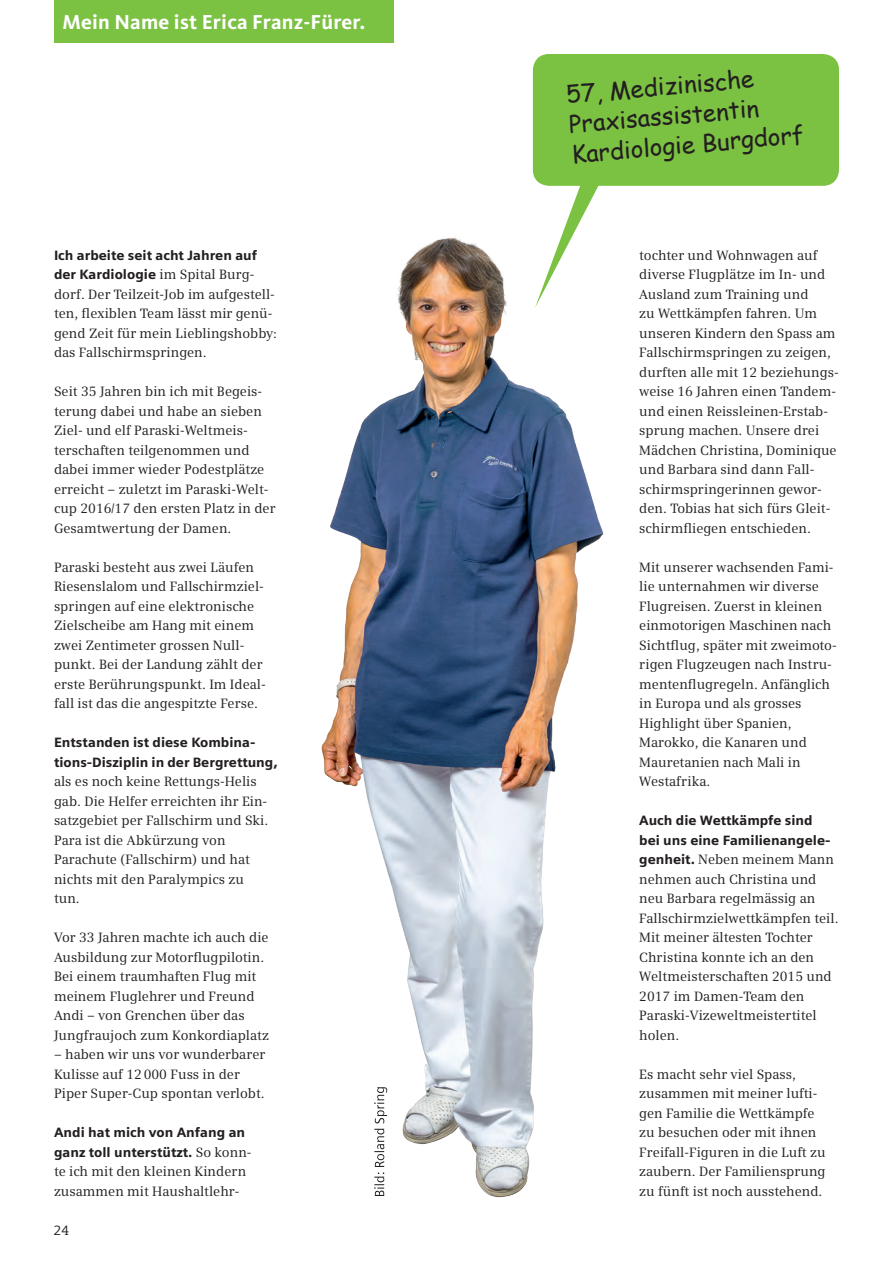
<style>
.page{position:relative;width:893px;height:1263px;background:#fff}
.page>*{position:absolute;margin:0;border:0;box-sizing:border-box;transform-origin:0 0}
.t1{font:24px "Comic Sans MS";color:#231f20}
._01_Untertitel_grün{font:700 21px "Kievit OT";letter-spacing:.01em;color:#fff}
.t2{font:13.5px/19.5px "Siemens Serif";color:#231f20}
.t3{font:13.5px "Siemens Slab";color:#231f20}
.s1{font-family:"Siemens Sans";font-weight:900}
</style>
<div class="page">
<div style="left:54px;top:0;width:339px;height:43px;background:#7bc142"></div>
<img style="left:321px;top:236px;width:283px;height:962px">
<div style="left:533px;top:54px;width:306px;height:132px;background:#7bc142;border-radius:16px"></div>
<svg style="left:535px;top:178px;width:75px;height:130px"></svg>
<svg style="left:374px;top:1087px;width:13px;height:109px"></svg>
<p class="_01_Untertitel_grün" style="left:63px;top:9px;width:305px">Mein Name ist Erica Franz-Fürer.</p>
<p class="t2" style="left:54px;top:246px;width:225px"><span class="s1">Ich arbeite seit acht Jahren auf der Kardiologie</span> im Spital Burg&shy;dorf. Der Teilzeit-Job im aufgestell&shy;ten, flexiblen Team lässt mir genü&shy;gend Zeit für mein Lieblingshobby: das Fallschirmspringen.</p>
<p class="t2" style="left:54px;top:382px;width:223px">Seit 35 Jahren bin ich mit Begeis&shy;terung dabei und habe an sieben<br>Ziel- und elf Paraski-Weltmeis&shy;terschaften teilgenommen und dabei immer wieder Podestplätze erreicht – zuletzt im Paraski-Welt&shy;cup 2016/17 den ersten Platz in der<br>Gesamtwertung der Damen.</p>
<p class="t2" style="left:54px;top:558px;width:213px">Paraski besteht aus zwei Läufen<br>Riesenslalom und Fallschirmziel&shy;springen auf eine elektronische<br>Zielscheibe am Hang mit einem zwei Zentimeter grossen Null&shy;punkt. Bei der Landung zählt der erste Berührungspunkt. Im Ideal&shy;fall ist das die angespitzte Ferse.</p>
<p class="t2" style="left:54px;top:733px;width:225px"><span class="s1">Entstanden ist diese Kombina&shy;tions-Disziplin in der Bergrettung, </span>als es noch keine Rettungs-Helis gab. Die Helfer erreichten ihr Ein&shy;satzgebiet per Fallschirm und Ski.<br>Para ist die Abkürzung von<br>Parachute (Fallschirm) und hat nichts mit den Paralympics zu<br>tun.</p>
<p class="t2" style="left:54px;top:928px;width:216px">Vor 33 Jahren machte ich auch die<br>Ausbildung zur Motorflugpilotin.<br>Bei einem traumhaften Flug mit meinem Fluglehrer und Freund<br>Andi – von Grenchen über das<br>Jungfraujoch zum Konkordiaplatz</p>
<p class="t2" style="left:54px;top:1045px;width:213px">– haben wir uns vor wunderbarer<br>Kulisse auf 12000 Fuss in der<br>Piper Super-Cup spontan verlobt.</p>
<p class="t2" style="left:54px;top:1123px;width:199px"><span class="s1">Andi hat mich von Anfang an ganz toll unterstützt.</span> So konn&shy;te ich mit den kleinen Kindern zusammen mit Haushaltlehr-</p>
<p class="t3" style="left:54px;top:1223px;width:17px">24</p>
<p class="t1" style="left:565px;top:77px;width:190px;rotate:-5deg">57, Medizinische</p>
<p class="t1" style="left:567px;top:107px;width:192px;rotate:-5deg">Praxisassistentin</p>
<p class="t1" style="left:570px;top:137px;width:235px;rotate:-5deg">Kardiologie Burgdorf</p>
<p class="t2" style="left:639px;top:246px;width:201px">tochter und Wohnwagen auf diverse Flugplätze im In- und<br>Ausland zum Training und<br>zu Wettkämpfen fahren. Um unseren Kindern den Spass am<br>Fallschirmspringen zu zeigen, durften alle mit 12 beziehungs&shy;weise 16 Jahren einen Tandem&shy;und einen Reissleinen-Erstab&shy;sprung machen. Unsere drei<br>Mädchen Christina, Dominique und Barbara sind dann Fall&shy;schirmspringerinnen gewor&shy;den. Tobias hat sich fürs Gleit&shy;schirmfliegen entschieden.</p>
<p class="t2" style="left:639px;top:557px;width:199px">Mit unserer wachsenden Fami&shy;lie unternahmen wir diverse<br>Flugreisen. Zuerst in kleinen einmotorigen Maschinen nach<br>Sichtflug, später mit zweimoto&shy;rigen Flugzeugen nach Instru&shy;mentenflugregeln. Anfänglich in Europa und als grosses<br>Highlight über Spanien,<br>Marokko, die Kanaren und<br>Mauretanien nach Mali in<br>Westafrika.</p>
<p class="t2" style="left:639px;top:811px;width:201px"><span class="s1">Auch die Wettkämpfe sind<br>bei uns eine Familienangele&shy;genheit.</span> Neben meinem Mann nehmen auch Christina und neu Barbara regelmässig an<br>Fallschirmzielwettkämpfen teil.<br>Mit meiner ältesten Tochter<br>Christina konnte ich an den<br>Weltmeisterschaften 2015 und<br>2017 im Damen-Team den<br>Paraski-Vizeweltmeistertitel holen.</p>
<p class="t2" style="left:639px;top:1064px;width:188px">Es macht sehr viel Spass, zusammen mit meiner lufti&shy;gen Familie die Wettkämpfe zu besuchen oder mit ihnen<br>Freifall-Figuren in die Luft zu zaubern. Der Familiensprung zu fünft ist noch ausstehend.</p>
</div>
